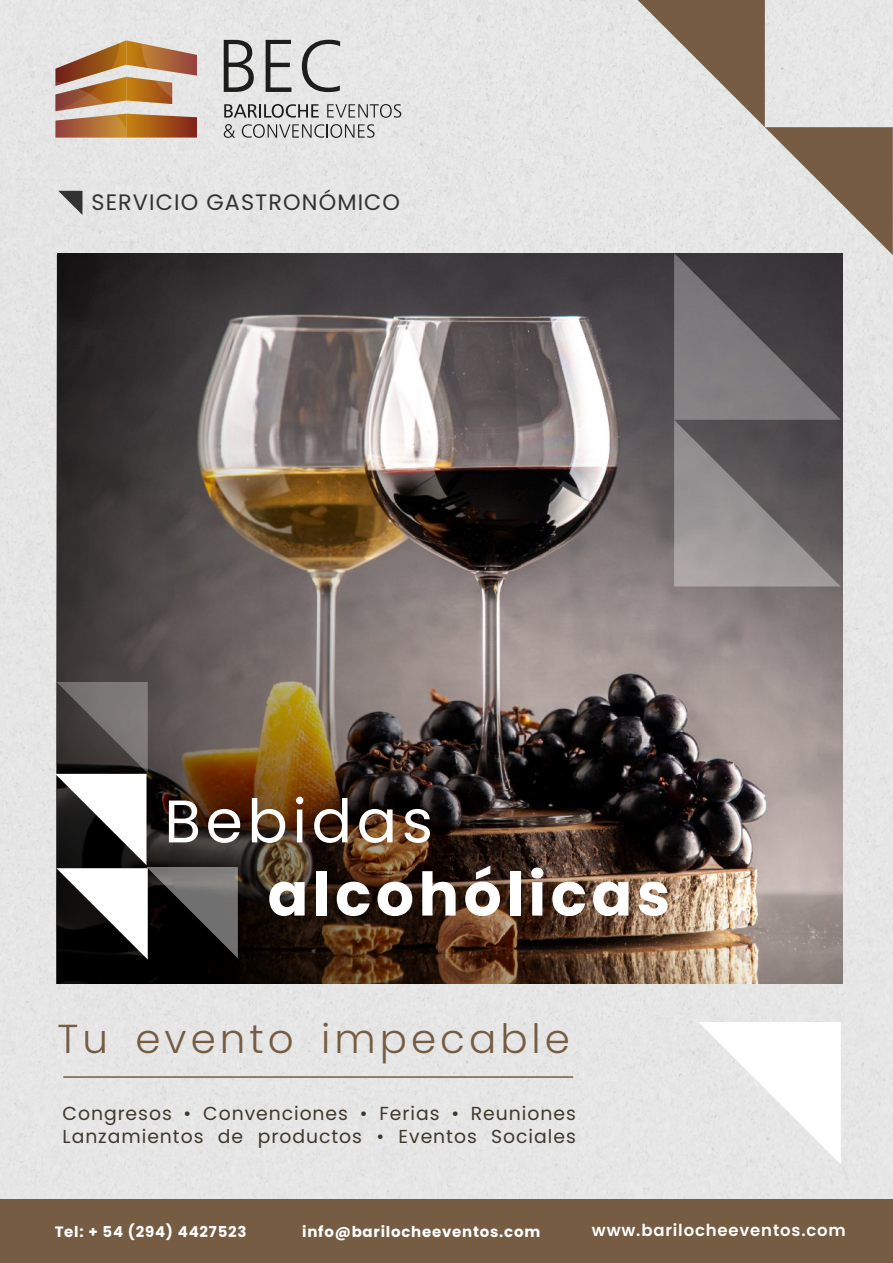
<style>
.page{position:relative;width:893px;height:1263px;background:#e7e7e7}
.page>*{position:absolute;margin:0;border:0;box-sizing:border-box;transform-origin:0 0}
.t1{font:700 60px "Poppins";letter-spacing:.075em;color:#fff}
.t2{font:60px "Poppins";letter-spacing:.075em;color:#fff}
.t3{font:300 40.35px "Poppins";letter-spacing:.1em;color:#755c43}
.t4{font:22.35px "Poppins";letter-spacing:.05em;color:#323232}
.t5{font:18.75px/22.5px "Poppins";letter-spacing:.05em;color:#3f382e}
.t6{font:600 16.5px "Poppins";letter-spacing:.05em;color:#fff}
.t7{font:700 15px "Poppins";letter-spacing:.05em;color:#fff}
</style>
<div class="page">
<img style="left:56px;top:255px;width:785px;height:728px">
<svg style="left:224px;top:104px;width:95px;height:14px"></svg>
<svg style="left:327px;top:104px;width:74px;height:14px"></svg>
<svg style="left:224px;top:124px;width:11px;height:14px"></svg>
<svg style="left:242px;top:124px;width:133px;height:14px"></svg>
<svg style="left:55px;top:40px;width:142px;height:98px"></svg>
<svg style="left:224px;top:40px;width:30px;height:52px"></svg>
<svg style="left:266px;top:40px;width:25px;height:52px"></svg>
<svg style="left:302px;top:40px;width:38px;height:52px"></svg>
<svg style="left:58px;top:191px;width:24px;height:24px"></svg>
<svg style="left:698px;top:1022px;width:143px;height:142px"></svg>
<svg style="left:55px;top:682px;width:183px;height:277px;background:#605a56"></svg>
<svg style="left:637px;top:0;width:256px;height:586px"></svg>
<hr style="left:63px;top:1076px;width:510px;height:2px;background:#755c43">
<div style="left:0;top:1199px;width:893px;height:64px;background:#755c43"></div>
<p class="t4" style="left:91px;top:189px;width:310px">SERVICIO GASTRONÓMICO</p>
<h1 class="t2" style="left:164px;top:786px;width:270px">Bebidas</h1>
<h1 class="t1" style="left:268px;top:860px;width:404px">alcohólicas</h1>
<h2 class="t3" style="left:57px;top:1015px;width:514px">Tu evento impecable</h2>
<p class="t5" style="left:63px;top:1102px;width:515px">Congresos • Convenciones • Ferias • Reuniones<br>Lanzamientos de productos • Eventos Sociales</p>
<p class="t7" style="left:55px;top:1223px;width:193px">Tel: + 54 (294) 4427523</p>
<p class="t7" style="left:302px;top:1223px;width:240px">info@barilocheeventos.com</p>
<p class="t6" style="left:592px;top:1220px;width:255px">www.barilocheeventos.com</p>
</div>
